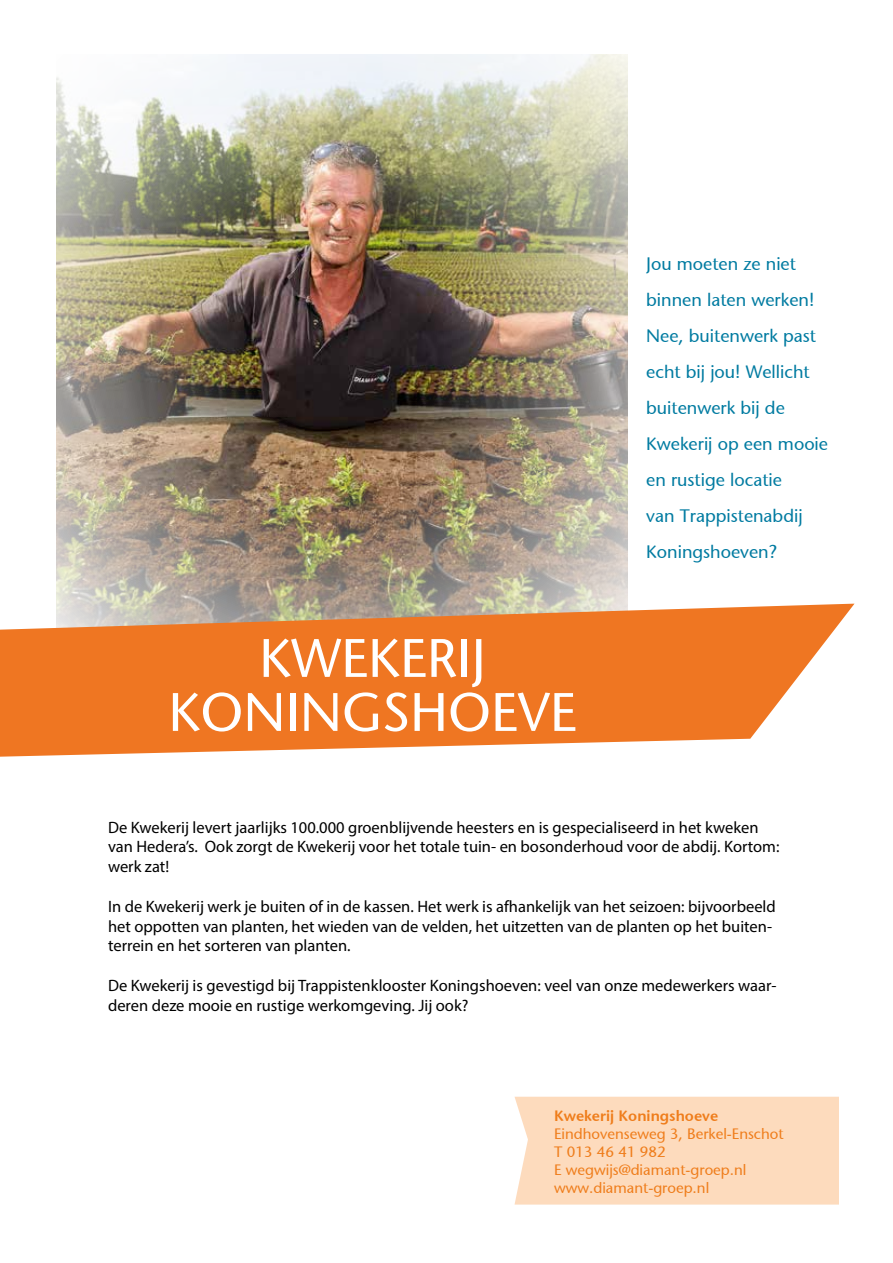
<style>
.page{position:relative;width:893px;height:1263px;background:#fff}
.page>*{position:absolute;margin:0;border:0;box-sizing:border-box;transform-origin:0 0}
.t1{font:54px/54px "Stone Sans Medium";color:#fff;text-align:center}
.t2{font:18px/36px "Stone Sans Medium";color:#007ba1}
.t3{font:16.5px/19.8px "Myriad Pro";color:#000}
.t4{font:15px/18px "Stone Sans Medium";color:#ef7d1b}
.t5{font:15px "Stone Sans Semi Bold";color:#ef7d1b}
</style>
<div class="page">
<div style="left:514px;top:1097px;width:325px;height:107px;background:#fddbbd"></div>
<img style="left:56px;top:54px;width:571px;height:550px">
<svg style="left:0;top:604px;width:854px;height:153px;background:#ed8d49"></svg>
<h1 class="t1" style="left:168px;top:631px;width:410px">KWEKERIJ<br>KONINGSHOEVE</h1>
<p class="t2" style="left:646px;top:246px;width:183px">Jou moeten ze niet binnen laten werken!<br>Nee, buitenwerk past echt bij jou! Wellicht buitenwerk bij de<br>Kwekerij op een mooie en rustige locatie<br>van Trappistenabdij<br>Koningshoeven?</p>
<p class="t3" style="left:108px;top:817px;width:673px">De Kwekerij levert jaarlijks 100.000 groenblijvende heesters en is gespecialiseerd in het kweken van Hedera’s. Ook zorgt de Kwekerij voor het totale tuin- en bosonderhoud voor de abdij. Kortom: werk zat!</p>
<p class="t3" style="left:108px;top:896px;width:669px">In de Kwekerij werk je buiten of in de kassen. Het werk is afhankelijk van het seizoen: bijvoorbeeld het oppotten van planten, het wieden van de velden, het uitzetten van de planten op het buiten&shy;terrein en het sorteren van planten.</p>
<p class="t3" style="left:108px;top:975px;width:670px">De Kwekerij is gevestigd bij Trappistenklooster Koningshoeven: veel van onze medewerkers waar&shy;deren deze mooie en rustige werkomgeving. Jij ook?</p>
<p class="t5" style="left:554px;top:1106px;width:166px">Kwekerij Koningshoeve</p>
<p class="t4" style="left:554px;top:1124px;width:231px">Eindhovenseweg 3, Berkel-Enschot<br>T 013 46 41 982<br>E wegwijs@diamant-groep.nl www.diamant-groep.nl</p>
</div>
